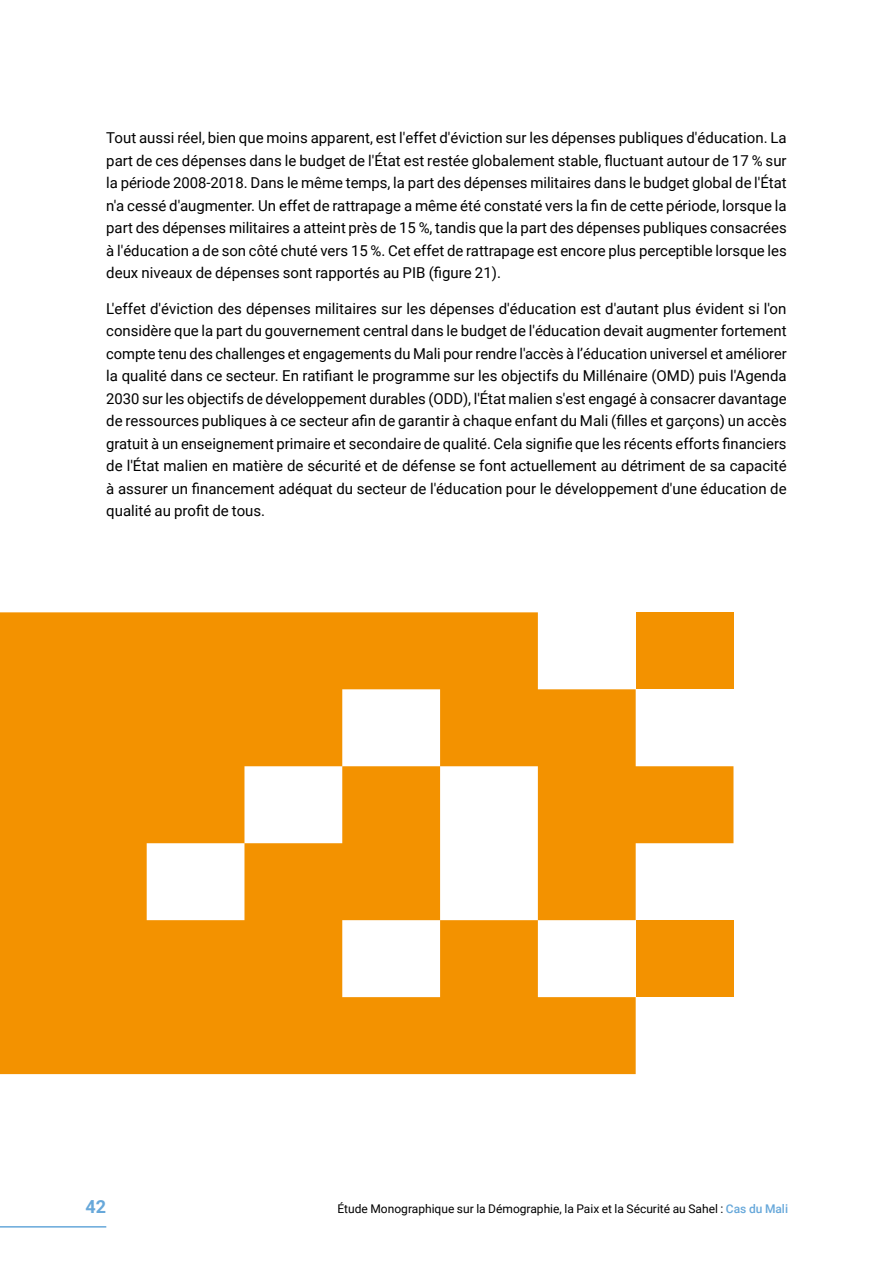
<style>
.page{position:relative;width:893px;height:1263px;background:#fff}
.page>*{position:absolute;margin:0;border:0;box-sizing:border-box;transform-origin:0 0}
.t1{font:700 18px "Roboto";color:#67a8da}
.t2{font:15px/22.5px "Roboto";color:#000;text-align:justify}
.t3{font:12px "Roboto";color:#000}
.s1{font-weight:500;color:#67a8da}
</style>
<div class="page">
<hr style="left:0;top:1226px;width:106px;height:1px;background:#67a8da">
<svg style="left:0;top:612px;width:733px;height:462px;fill:#f39200"></svg>
<div style="left:636px;top:920px;width:97px;height:77px;background:#f39200"></div>
<p class="t2" style="left:106px;top:126px;width:682px">Tout aussi réel, bien que moins apparent, est l'effet d'éviction sur les dépenses publiques d'éducation. La part de ces dépenses dans le budget de l'État est restée globalement stable, fluctuant autour de 17 % sur la période 2008-2018. Dans le même temps, la part des dépenses militaires dans le budget global de l'État n'a cessé d'augmenter. Un effet de rattrapage a même été constaté vers la fin de cette période, lorsque la part des dépenses militaires a atteint près de 15 %, tandis que la part des dépenses publiques consacrées à l'éducation a de son côté chuté vers 15 %. Cet effet de rattrapage est encore plus perceptible lorsque les deux niveaux de dépenses sont rapportés au PIB (figure 21).</p>
<p class="t2" style="left:106px;top:296px;width:682px">L'effet d'éviction des dépenses militaires sur les dépenses d'éducation est d'autant plus évident si l'on considère que la part du gouvernement central dans le budget de l'éducation devait augmenter fortement compte tenu des challenges et engagements du Mali pour rendre l'accès à l’éducation universel et améliorer la qualité dans ce secteur. En ratifiant le programme sur les objectifs du Millénaire (OMD) puis l'Agenda 2030 sur les objectifs de développement durables (ODD), l'État malien s'est engagé à consacrer davantage de ressources publiques à ce secteur afin de garantir à chaque enfant du Mali (filles et garçons) un accès gratuit à un enseignement primaire et secondaire de qualité. Cela signifie que les récents efforts financiers de l'État malien en matière de sécurité et de défense se font actuellement au détriment de sa capacité à assurer un financement adéquat du secteur de l'éducation pour le développement d'une éducation de qualité au profit de tous.</p>
<p class="t1" style="left:86px;top:1194px;width:22px">42</p>
<p class="t3" style="left:337px;top:1200px;width:452px">Étude Monographique sur la Démographie, la Paix et la Sécurité au Sahel : <span class="s1">Cas du Mali</span></p>
</div>
